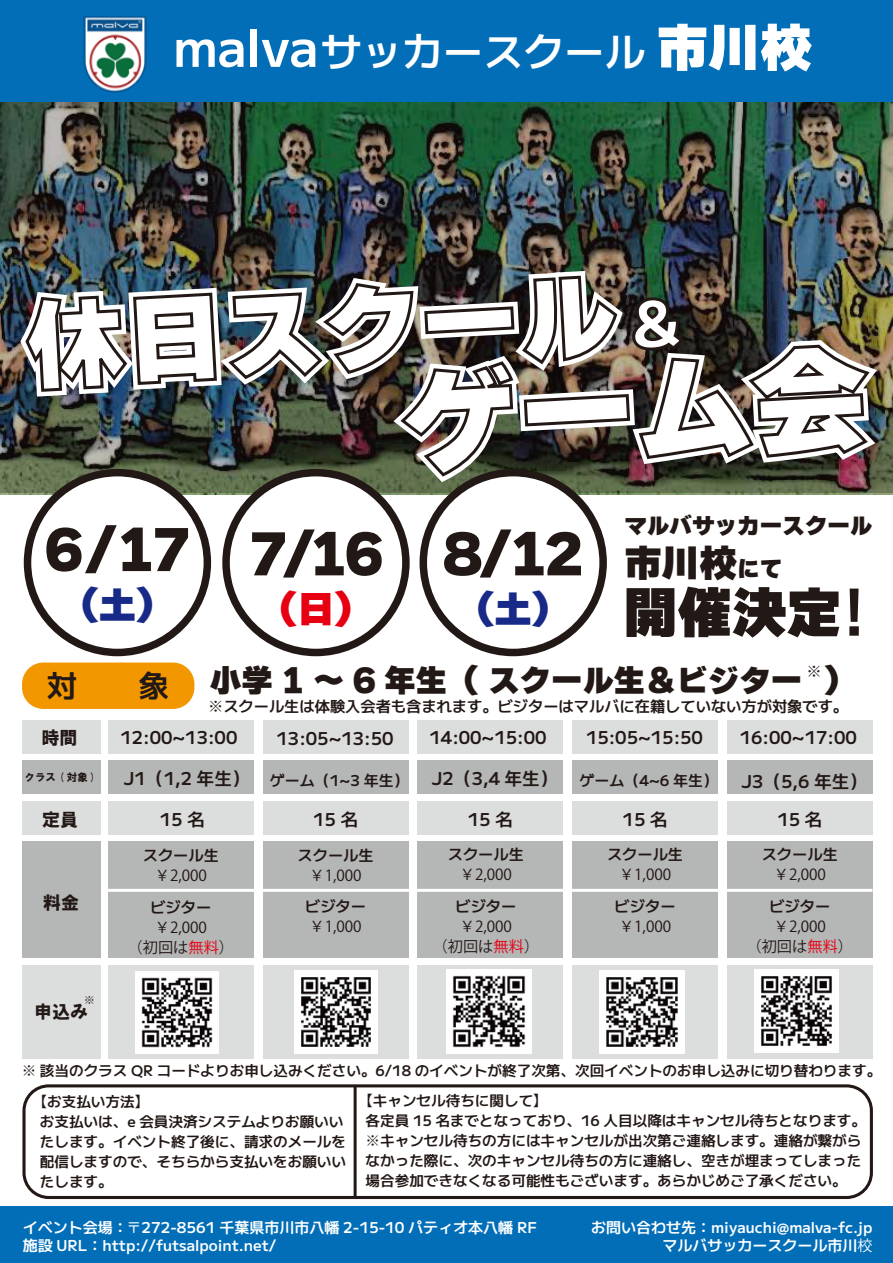
<style>
.page{position:relative;width:893px;height:1263px;background:#fff}
.page>*{position:absolute;margin:0;border:0;box-sizing:border-box;transform-origin:0 0}
.t1{font:116.7px "Ruika 09";color:#fff}
.t2{font:98.55px "Ruika 09";color:#fff}
.t3{font:54.6px "Ruika 09";color:#221815}
.t4{font:52.2px "Ruika 09";color:#221815}
.t5{font:600 40.5px "MPLUS2";color:#fff}
.t6{font:37.65px "Ruika 09";color:#221815}
.t7{font:37.35px "Ruika 09";color:#172a88}
.t8{font:37.35px "Ruika 09";color:#e60012}
.t9{font:31.35px "Ruika 09";color:#221815}
.t10{font:600 30.6px "MPLUS2";color:#221815}
.t11{font:22.5px "Ruika 09";color:#221815}
.t12{font:18px "HGS Soei Kakugothic UB";color:#221815}
.t13{font:600 17.7px "MPLUS2";color:#221815}
.t14{font:600 15.3px "MPLUS2";color:#221815}
.t15{font:15.3px/20px "Koz Go Pr 6 N";color:#221815;text-align:center}
.t16{font:600 15px/18px "MPLUS2";color:#fff;text-align:right}
.t17{font:600 15px "MPLUS2";color:#221815}
.t18{font:600 14.55px/20px "MPLUS2";color:#221815}
.t19{font:10.65px "Koz Go Pr 6 N";color:#221815;scale:1.07 1}
.t20{font:10.5px "HGS Soei Kakugothic UB";color:#221815}
.s1{font-size:51.75px}
.s2{font-family:"Ruika 09";font-weight:400;font-size:51.75px}
.s3{font-size:58.8px}
.s4{font-size:22.5px}
.s5{font-family:"HG Gothic E"}
.s6{font-family:"Koz Go Pr 6 N";font-weight:400}
.s7{font-size:17.7px}
.s8{color:#e60012}
</style>
<div class="page">
<img style="left:0;top:101px;width:893px;height:392px">
<div style="left:0;top:0;width:893px;height:101px;background:#036eb8"></div>
<img style="left:14px;top:265px;width:878px;height:224px">
<div style="left:22px;top:662px;width:172px;height:47px;background:#f39700;border-radius:21px"></div>
<div style="left:28px;top:473px;width:179px;height:179px;background:#fff;border-radius:50%"></div>
<div style="left:24px;top:469px;width:187px;height:187px;border:8px solid #221815;border-radius:50%"></div>
<div style="left:226px;top:473px;width:180px;height:179px;background:#fff;border-radius:50%"></div>
<div style="left:222px;top:469px;width:188px;height:187px;border:8px solid #221815;border-radius:50%"></div>
<div style="left:423px;top:473px;width:180px;height:179px;background:#fff;border-radius:50%"></div>
<div style="left:420px;top:469px;width:187px;height:187px;border:8px solid #221815;border-radius:50%"></div>
<div style="left:108px;top:720px;width:146px;height:33px;background:#dcdddd"></div>
<div style="left:263px;top:720px;width:145px;height:33px;background:#dcdddd"></div>
<div style="left:418px;top:720px;width:145px;height:33px;background:#dcdddd"></div>
<div style="left:572px;top:720px;width:146px;height:33px;background:#dcdddd"></div>
<div style="left:727px;top:720px;width:145px;height:33px;background:#dcdddd"></div>
<div style="left:108px;top:760px;width:146px;height:34px;background:#b5b6b6"></div>
<div style="left:263px;top:760px;width:145px;height:34px;background:#b5b6b6"></div>
<div style="left:418px;top:760px;width:145px;height:34px;background:#b5b6b6"></div>
<div style="left:572px;top:760px;width:146px;height:34px;background:#b5b6b6"></div>
<div style="left:727px;top:760px;width:145px;height:34px;background:#b5b6b6"></div>
<div style="left:108px;top:842px;width:146px;height:116px;background:#b5b6b6"></div>
<div style="left:22px;top:720px;width:79px;height:33px;background:#dcdddd"></div>
<div style="left:22px;top:760px;width:79px;height:34px;background:#b5b6b6"></div>
<div style="left:22px;top:842px;width:79px;height:116px;background:#b5b6b6"></div>
<div style="left:263px;top:842px;width:145px;height:116px;background:#b5b6b6"></div>
<div style="left:418px;top:842px;width:145px;height:116px;background:#b5b6b6"></div>
<div style="left:572px;top:842px;width:146px;height:116px;background:#b5b6b6"></div>
<div style="left:727px;top:842px;width:145px;height:116px;background:#b5b6b6"></div>
<div style="left:108px;top:965px;width:146px;height:93px;background:#dcdddd"></div>
<div style="left:22px;top:965px;width:79px;height:93px;background:#dcdddd"></div>
<div style="left:263px;top:965px;width:145px;height:93px;background:#dcdddd"></div>
<div style="left:418px;top:965px;width:145px;height:93px;background:#dcdddd"></div>
<div style="left:572px;top:965px;width:146px;height:93px;background:#dcdddd"></div>
<div style="left:727px;top:965px;width:145px;height:93px;background:#dcdddd"></div>
<div style="left:108px;top:801px;width:146px;height:34px;background:#dcdddd"></div>
<div style="left:263px;top:801px;width:145px;height:34px;background:#dcdddd"></div>
<div style="left:418px;top:801px;width:145px;height:34px;background:#dcdddd"></div>
<div style="left:572px;top:801px;width:146px;height:34px;background:#dcdddd"></div>
<div style="left:727px;top:801px;width:145px;height:34px;background:#dcdddd"></div>
<div style="left:22px;top:801px;width:79px;height:34px;background:#dcdddd"></div>
<img style="left:83px;top:16px;width:64px;height:77px">
<hr style="left:105px;top:889px;width:767px;height:3px;background:#fff">
<img style="left:136px;top:971px;width:83px;height:82px">
<img style="left:446px;top:970px;width:85px;height:84px">
<img style="left:754px;top:969px;width:84px;height:83px">
<img style="left:294px;top:971px;width:84px;height:82px">
<img style="left:600px;top:970px;width:84px;height:84px">
<div style="left:22px;top:1084px;width:851px;height:115px;border:3px solid #221815;border-radius:25px"></div>
<hr style="left:354px;top:1086px;width:3px;height:111px;background:#221815">
<div style="left:0;top:1206px;width:893px;height:57px;background:#036eb8"></div>
<h3 class="t5" style="left:173px;top:19px;width:641px"><span class="s1">malva</span>サッカースクール<span class="s2">市川校</span></h3>
<h2 class="t2" style="left:24px;top:296px;width:660px;rotate:-3deg">休日スクール<span class="s3">＆</span></h2>
<h1 class="t1" style="left:399px;top:363px;width:469px;rotate:-3deg">ゲーム会</h1>
<h3 class="t4" style="left:44px;top:523px;width:149px">6/17</h3>
<h3 class="t7" style="left:61px;top:586px;width:114px">（土）</h3>
<h3 class="t10" style="left:47px;top:661px;width:124px">対　　象</h3>
<h3 class="t11" style="left:624px;top:514px;width:250px">マルバサッカースクール</h3>
<h3 class="t6" style="left:624px;top:544px;width:159px">市川校<span class="s4">にて</span></h3>
<h3 class="t3" style="left:623px;top:585px;width:260px">開催決定<span class="s5">！</span></h3>
<h3 class="t4" style="left:442px;top:527px;width:143px">8/12</h3>
<h3 class="t7" style="left:457px;top:590px;width:114px">（土）</h3>
<h3 class="t9" style="left:210px;top:664px;width:647px">小学 1 ～ 6 年生（ スクール生＆ビジター ）</h3>
<h3 class="t4" style="left:248px;top:527px;width:138px">7/16</h3>
<h3 class="t8" style="left:260px;top:590px;width:114px">（日）</h3>
<p class="t15" style="left:806px;top:662px;width:17px">※</p>
<p class="t14" style="left:208px;top:694px;width:642px"><span class="s6">※</span>スクール生は体験入会者も含まれます。ビジターはマルバに在籍していない方が対象です。</p>
<p class="t12" style="left:41px;top:729px;width:37px">時間</p>
<p class="t20" style="left:25px;top:772px;width:73px">クラス ( 対象 )</p>
<p class="t13" style="left:120px;top:723px;width:119px">12:00~13:00</p>
<p class="t13" style="left:124px;top:764px;width:127px">J1（1,2 年生）</p>
<p class="t13" style="left:277px;top:724px;width:119px">13:05~13:50</p>
<p class="t13" style="left:430px;top:723px;width:119px">14:00~15:00</p>
<p class="t13" style="left:586px;top:723px;width:119px">15:05~15:50</p>
<p class="t13" style="left:740px;top:723px;width:119px">16:00~17:00</p>
<p class="t17" style="left:270px;top:769px;width:140px">ゲーム（1~3 年生）</p>
<p class="t17" style="left:432px;top:769px;width:288px"><span class="s7">J2（3,4 年生）</span> ゲーム（4~6 年生）</p>
<p class="t13" style="left:741px;top:767px;width:127px">J3（5,6 年生）</p>
<p class="t12" style="left:42px;top:811px;width:38px">定員</p>
<p class="t13" style="left:160px;top:805px;width:46px">15 名</p>
<p class="t13" style="left:313px;top:805px;width:46px">15 名</p>
<p class="t13" style="left:468px;top:805px;width:46px">15 名</p>
<p class="t13" style="left:623px;top:805px;width:46px">15 名</p>
<p class="t13" style="left:777px;top:805px;width:46px">15 名</p>
<p class="t12" style="left:43px;top:894px;width:38px">料金</p>
<p class="t19" style="left:84px;top:994px;width:12px">※</p>
<p class="t12" style="left:34px;top:1002px;width:56px">申込み</p>
<p class="t14" style="left:143px;top:843px;width:78px">スクール生</p>
<p class="t15" style="left:155px;top:866px;width:54px">￥2,000</p>
<p class="t14" style="left:150px;top:895px;width:62px">ビジター</p>
<p class="t15" style="left:128px;top:917px;width:108px">￥2,000<br>（初回は<span class="s8">無料</span>）</p>
<p class="t14" style="left:298px;top:843px;width:78px">スクール生</p>
<p class="t15" style="left:310px;top:865px;width:54px">￥1,000</p>
<p class="t14" style="left:305px;top:894px;width:62px">ビジター</p>
<p class="t15" style="left:310px;top:917px;width:54px">￥1,000</p>
<p class="t14" style="left:448px;top:842px;width:78px">スクール生</p>
<p class="t15" style="left:460px;top:865px;width:54px">￥2,000</p>
<p class="t14" style="left:455px;top:894px;width:62px">ビジター</p>
<p class="t15" style="left:433px;top:917px;width:108px">￥2,000<br>（初回は<span class="s8">無料</span>）</p>
<p class="t14" style="left:607px;top:842px;width:78px">スクール生</p>
<p class="t15" style="left:619px;top:865px;width:54px">￥1,000</p>
<p class="t14" style="left:615px;top:894px;width:62px">ビジター</p>
<p class="t15" style="left:619px;top:917px;width:54px">￥1,000</p>
<p class="t14" style="left:762px;top:842px;width:78px">スクール生</p>
<p class="t15" style="left:774px;top:865px;width:54px">￥2,000</p>
<p class="t14" style="left:769px;top:894px;width:62px">ビジター</p>
<p class="t15" style="left:746px;top:917px;width:108px">￥2,000<br>（初回は<span class="s8">無料</span>）</p>
<p class="t18" style="left:22px;top:1054px;width:861px;line-height:30px;text-align:center"><span class="s6">※</span> 該当のクラス QR コードよりお申し込みください。6/18 のイベントが終了次第、次回イベントのお申し込みに切り替わります。<span class="s6">【</span>キャンセル待ちに関して<span class="s6">】</span></p>
<p class="t18" style="left:366px;top:1109px;width:502px">各定員 15 名までとなっており、16 人目以降はキャンセル待ちとなります。<span class="s6">※</span>キャンセル待ちの方にはキャンセルが出次第ご連絡します。連絡が繋がらなかった際に、次のキャンセル待ちの方に連絡し、空きが埋まってしまった場合参加できなくなる可能性もございます。あらかじめご了承ください。</p>
<p class="t18" style="left:40px;top:1091px;width:308px;text-indent:-7px"><span class="s6">【</span>お支払い方法<span class="s6">】<br></span>お支払いは、e 会員決済システムよりお願いいたします。イベント終了後に、請求のメールを配信しますので、そちらから支払いをお願いいたします。</p>
<p class="t16" style="left:23px;top:1217px;width:516px;text-align:left">イベント会場：<span class="s6">〒</span>272-8561 千葉県市川市八幡 2-15-10 パティオ本八幡 RF施設 URL ：http://futsalpoint.net/</p>
<p class="t16" style="left:591px;top:1217px;width:283px">お問い合わせ先：miyauchi@malva-fc.jpマルバサッカースクール市川<span class="s6">校</span></p>
</div>
